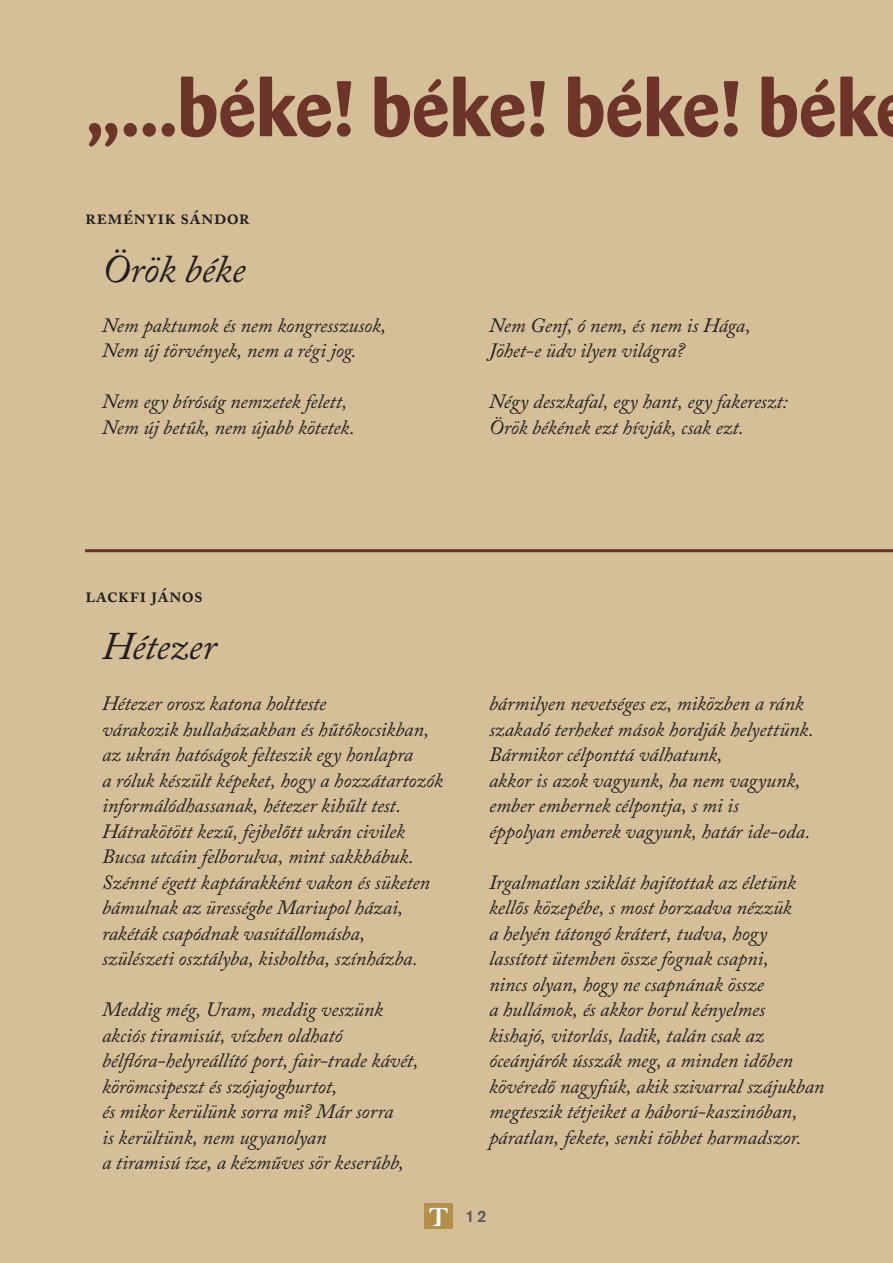
<style>
.page{position:relative;width:893px;height:1263px;background:#d4bf98}
.page>*{position:absolute;margin:0;border:0;box-sizing:border-box;transform-origin:0 0}
.cím{font:78px "H Barmeno Bold";letter-spacing:.005em;color:#6d342a}
.verscím{font:italic 39px "Adobe Caslon Pro";letter-spacing:-.01em;color:#231f20}
.t1{font:26.55px "H Air Bold";color:#fff}
.szerző{font:600 21px "Adobe Caslon Pro";letter-spacing:.01em;color:#231f20}
.vers{font:italic 20.25px "Adobe Caslon Pro";letter-spacing:-.005em;color:#231f20}
.t2{font:16.5px "H Akzidenz Grotesk Medium Regular";color:#57585a}
</style>
<div class="page">
<hr style="left:85px;top:549px;width:808px;height:3px;background:#6d342a">
<div style="left:425px;top:1203px;width:28px;height:26px;background:#b2904a"></div>
<p class="cím" style="left:85px;top:62px;width:794px">„...béke! béke! béke! bék</p>
<p class="szerző" style="left:85px;top:205px;width:166px">reményik sándor</p>
<p class="verscím" style="left:102px;top:246px;width:145px">Örök béke</p>
<p class="vers" style="left:102px;top:313px;width:286px">Nem paktumok és nem kongresszusok,</p>
<p class="vers" style="left:102px;top:338px;width:256px">Nem új törvények, nem a régi jog.</p>
<p class="vers" style="left:102px;top:389px;width:247px">Nem egy bíróság nemzetek felett,</p>
<p class="vers" style="left:102px;top:415px;width:254px">Nem új betűk, nem újabb kötetek.</p>
<p class="vers" style="left:489px;top:313px;width:263px">Nem Genf, ó nem, és nem is Hága,</p>
<p class="vers" style="left:489px;top:338px;width:197px">Jöhet-e üdv ilyen világra?</p>
<p class="vers" style="left:489px;top:389px;width:300px">Négy deszkafal, egy hant, egy fakereszt:</p>
<p class="vers" style="left:489px;top:415px;width:256px">Örök békének ezt hívják, csak ezt.</p>
<p class="szerző" style="left:85px;top:582px;width:119px">lackfi jános</p>
<p class="verscím" style="left:102px;top:623px;width:116px">Hétezer</p>
<p class="vers" style="left:102px;top:691px;width:226px">Hétezer orosz katona holtteste</p>
<p class="vers" style="left:102px;top:717px;width:329px">várakozik hullaházakban és hűtőkocsikban,</p>
<p class="vers" style="left:102px;top:742px;width:313px">az ukrán hatóságok felteszik egy honlapra</p>
<p class="vers" style="left:102px;top:768px;width:342px">a róluk készült képeket, hogy a hozzátartozók</p>
<p class="vers" style="left:102px;top:793px;width:301px">informálódhassanak, hétezer kihűlt test.</p>
<p class="vers" style="left:102px;top:819px;width:305px">Hátrakötött kezű, fejbelőtt ukrán civilek</p>
<p class="vers" style="left:102px;top:844px;width:313px">Bucsa utcáin felborulva, mint sakkbábuk.</p>
<p class="vers" style="left:102px;top:870px;width:329px">Szénné égett kaptárakként vakon és süketen</p>
<p class="vers" style="left:102px;top:895px;width:303px">bámulnak az ürességbe Mariupol házai,</p>
<p class="vers" style="left:102px;top:921px;width:265px">rakéták csapódnak vasútállomásba,</p>
<p class="vers" style="left:102px;top:946px;width:317px">szülészeti osztályba, kisboltba, színházba.</p>
<p class="vers" style="left:102px;top:997px;width:282px">Meddig még, Uram, meddig veszünk</p>
<p class="vers" style="left:102px;top:1023px;width:242px">akciós tiramisút, vízben oldható</p>
<p class="vers" style="left:102px;top:1048px;width:318px">bélflóra-helyreállító port, fair-trade kávét,</p>
<p class="vers" style="left:102px;top:1074px;width:237px">körömcsipeszt és szójajoghurtot,</p>
<p class="vers" style="left:102px;top:1099px;width:293px">és mikor kerülünk sorra mi? Már sorra</p>
<p class="vers" style="left:102px;top:1125px;width:226px">is kerültünk, nem ugyanolyan</p>
<p class="vers" style="left:102px;top:1150px;width:303px">a tiramisú íze, a kézműves sör keserűbb,</p>
<p class="vers" style="left:489px;top:691px;width:316px">bármilyen nevetséges ez, miközben a ránk</p>
<p class="vers" style="left:489px;top:717px;width:326px">szakadó terheket mások hordják helyettünk.</p>
<p class="vers" style="left:489px;top:742px;width:235px">Bármikor célponttá válhatunk,</p>
<p class="vers" style="left:489px;top:768px;width:313px">akkor is azok vagyunk, ha nem vagyunk,</p>
<p class="vers" style="left:489px;top:793px;width:252px">ember embernek célpontja, s mi is</p>
<p class="vers" style="left:489px;top:819px;width:323px">éppolyan emberek vagyunk, határ ide-oda.</p>
<p class="vers" style="left:489px;top:870px;width:309px">Irgalmatlan sziklát hajítottak az életünk</p>
<p class="vers" style="left:489px;top:895px;width:304px">kellős közepébe, s most borzadva nézzük</p>
<p class="vers" style="left:489px;top:921px;width:280px">a helyén tátongó krátert, tudva, hogy</p>
<p class="vers" style="left:489px;top:946px;width:281px">lassított ütemben össze fognak csapni,</p>
<p class="vers" style="left:489px;top:972px;width:276px">nincs olyan, hogy ne csapnának össze</p>
<p class="vers" style="left:489px;top:997px;width:278px">a hullámok, és akkor borul kényelmes</p>
<p class="vers" style="left:489px;top:1023px;width:277px">kishajó, vitorlás, ladik, talán csak az</p>
<p class="vers" style="left:489px;top:1048px;width:306px">óceánjárók ússzák meg, a minden időben</p>
<p class="vers" style="left:489px;top:1074px;width:337px">kövéredő nagyfiúk, akik szivarral szájukban</p>
<p class="vers" style="left:489px;top:1099px;width:310px">megteszik tétjeiket a háború-kaszinóban,</p>
<p class="vers" style="left:489px;top:1125px;width:314px">páratlan, fekete, senki többet harmadszor.</p>
<p class="t1" style="left:429px;top:1199px;width:21px">T</p>
<p class="t2" style="left:466px;top:1206px;width:22px">12</p>
</div>
